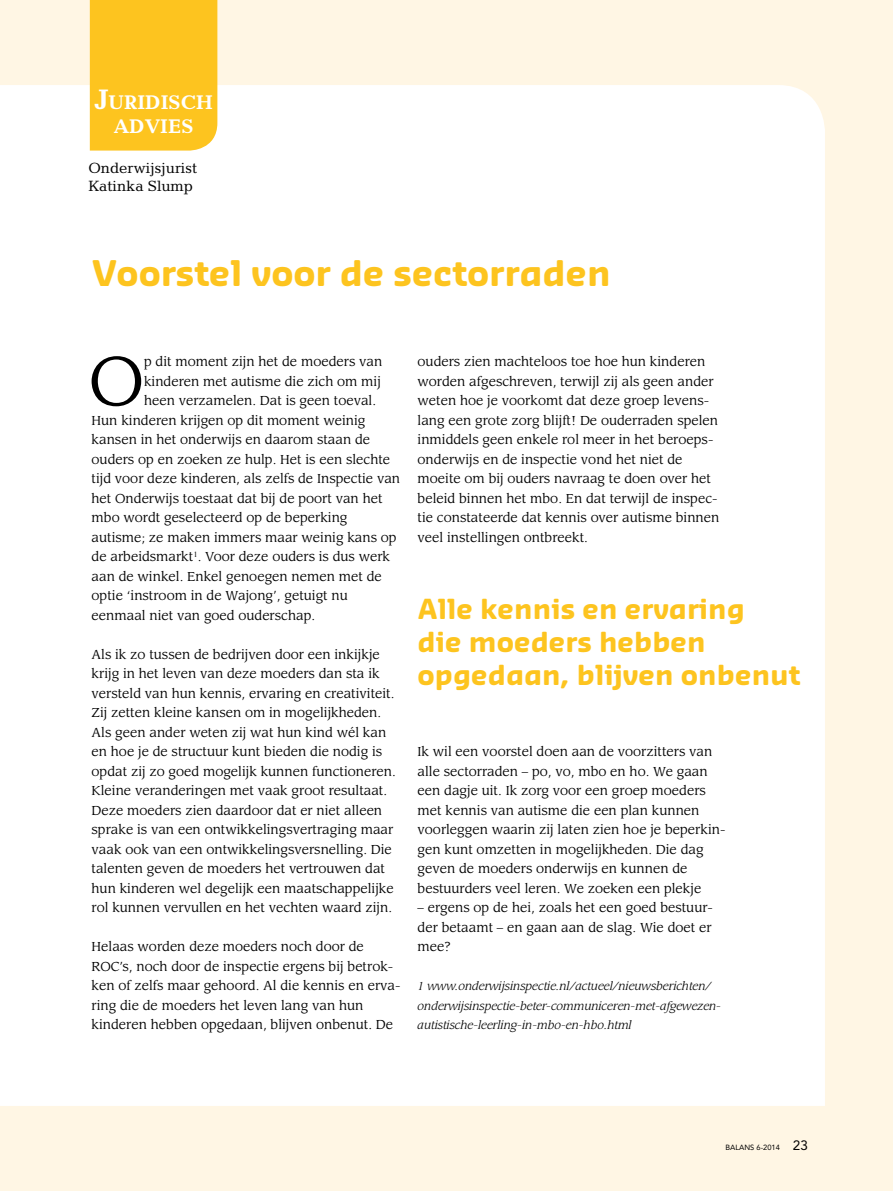
<style>
.page{position:relative;width:893px;height:1191px;background:#fff6e4}
.page>*{position:absolute;margin:0;border:0;box-sizing:border-box;transform-origin:0 0}
.t1{font:67.8px "Leawood Std";color:#000}
.t2{font:700 34.5px "Sansa Soft Std";color:#fdc41f}
.t3{font:700 27px/33px "Sansa Soft Std";color:#fdc41f}
.t4{font:700 19.95px/24px "Candida Std";color:#fff;text-align:center}
.t5{font:15px/18px "Candida Std";color:#000}
.t6{font:12.75px/19.5px "Leawood Std";color:#000}
.t7{font:italic 11.25px/19.5px "Leawood Std";color:#000}
.t8{font:7.5px "Avenir LT Std";color:#000}
.s1{font-size:28.5px}
.s2{font-size:13.5px}
</style>
<div class="page">
<div style="left:0;top:85px;width:825px;height:1021px;background:#fff"></div>
<div style="left:90px;top:0;width:127px;height:151px;background:#fdc41f"></div>
<h3 class="t4" style="left:94px;top:90px;width:120px"><span class="s1">J</span>URIDISCH<br>ADVIES</h3>
<p class="t5" style="left:88px;top:159px;width:110px">Onderwijsjurist<br>Katinka Slump</p>
<h2 class="t2" style="left:92px;top:250px;width:521px">Voorstel voor de sectorraden</h2>
<h1 class="t1" style="left:89px;top:340px;width:57px">O</h1>
<p class="t6" style="left:144px;top:352px;width:240px">p dit moment zijn het de moeders van</p>
<p class="t6" style="left:144px;top:371px;width:238px">kinderen met autisme die zich om mij</p>
<p class="t6" style="left:144px;top:391px;width:234px">heen verzamelen. Dat is geen toeval.</p>
<p class="t6" style="left:92px;top:410px;width:275px">Hun kinderen krijgen op dit moment weinig</p>
<p class="t6" style="left:92px;top:430px;width:280px">kansen in het onderwijs en daarom staan de</p>
<p class="t6" style="left:92px;top:449px;width:300px">ouders op en zoeken ze hulp. Het is een slechte</p>
<p class="t6" style="left:92px;top:469px;width:310px">tijd voor deze kinderen, als zelfs de Inspectie van</p>
<p class="t6" style="left:92px;top:488px;width:292px">het Onderwijs toestaat dat bij de poort van het</p>
<p class="t6" style="left:92px;top:508px;width:257px">mbo wordt geselecteerd op de beperking</p>
<p class="t6" style="left:92px;top:527px;width:307px">autisme; ze maken immers maar weinig kans op</p>
<p class="t6" style="left:92px;top:547px;width:300px">de arbeidsmarkt<sup>1</sup>. Voor deze ouders is dus werk</p>
<p class="t6" style="left:92px;top:566px;width:292px">aan de winkel. Enkel genoegen nemen met de</p>
<p class="t6" style="left:92px;top:586px;width:258px">optie ‘instroom in de Wajong’, getuigt nu</p>
<p class="t6" style="left:92px;top:605px;width:225px">eenmaal niet van goed ouderschap.</p>
<p class="t6" style="left:92px;top:644px;width:306px">Als ik zo tussen de bedrijven door een inkijkje krijg in het leven van deze moeders dan sta ik versteld van hun kennis, ervaring en creativiteit.<br>Zij zetten kleine kansen om in mogelijkheden.<br>Als geen ander weten zij wat hun kind wél kan en hoe je de structuur kunt bieden die nodig is opdat zij zo goed mogelijk kunnen functioneren.<br>Kleine veranderingen met vaak groot resultaat.<br>Deze moeders zien daardoor dat er niet alleen sprake is van een ontwikkelingsvertraging maar vaak ook van een ontwikkelingsversnelling. Die talenten geven de moeders het vertrouwen dat hun kinderen wel degelijk een maatschappelijke rol kunnen vervullen en het vechten waard zijn.</p>
<p class="t6" style="left:92px;top:937px;width:311px">Helaas worden deze moeders noch door de ROC’s, noch door de inspectie ergens bij betrok&shy;ken of zelfs maar gehoord. Al die kennis en erva&shy;ring die de moeders het leven lang van hun kinderen hebben opgedaan, blijven onbenut. De</p>
<p class="t6" style="left:418px;top:352px;width:303px">ouders zien machteloos toe hoe hun kinderen worden afgeschreven, terwijl zij als geen ander weten hoe je voorkomt dat deze groep levens&shy;lang een grote zorg blijft! De ouderraden spelen inmiddels geen enkele rol meer in het beroeps&shy;onderwijs en de inspectie vond het niet de moeite om bij ouders navraag te doen over het beleid binnen het mbo. En dat terwijl de inspec&shy;tie constateerde dat kennis over autisme binnen veel instellingen ontbreekt.</p>
<h3 class="t3" style="left:418px;top:591px;width:384px">Alle kennis en ervaring<br>die moeders hebben opgedaan, blijven onbenut</h3>
<p class="t6" style="left:418px;top:742px;width:309px">Ik wil een voorstel doen aan de voorzitters van alle sectorraden – po, vo, mbo en ho. We gaan een dagje uit. Ik zorg voor een groep moeders met kennis van autisme die een plan kunnen voorleggen waarin zij laten zien hoe je beperkin&shy;gen kunt omzetten in mogelijkheden. Die dag geven de moeders onderwijs en kunnen de bestuurders veel leren. We zoeken een plekje</p>
<p class="t6" style="left:418px;top:898px;width:297px;text-align:justify">– ergens op de hei, zoals het een goed bestuur&shy;der betaamt – en gaan aan de slag. Wie doet er mee?</p>
<p class="t7" style="left:418px;top:976px;width:305px">1 www.onderwijsinspectie.nl/actueel/nieuwsberichten/ onderwijsinspectie-beter-communiceren-met-afgewezen&shy;autistische-leerling-in-mbo-en-hbo.html</p>
<p class="t8" style="left:725px;top:1143px;width:84px">BALANS 6-2014 <span class="s2">23</span></p>
</div>
